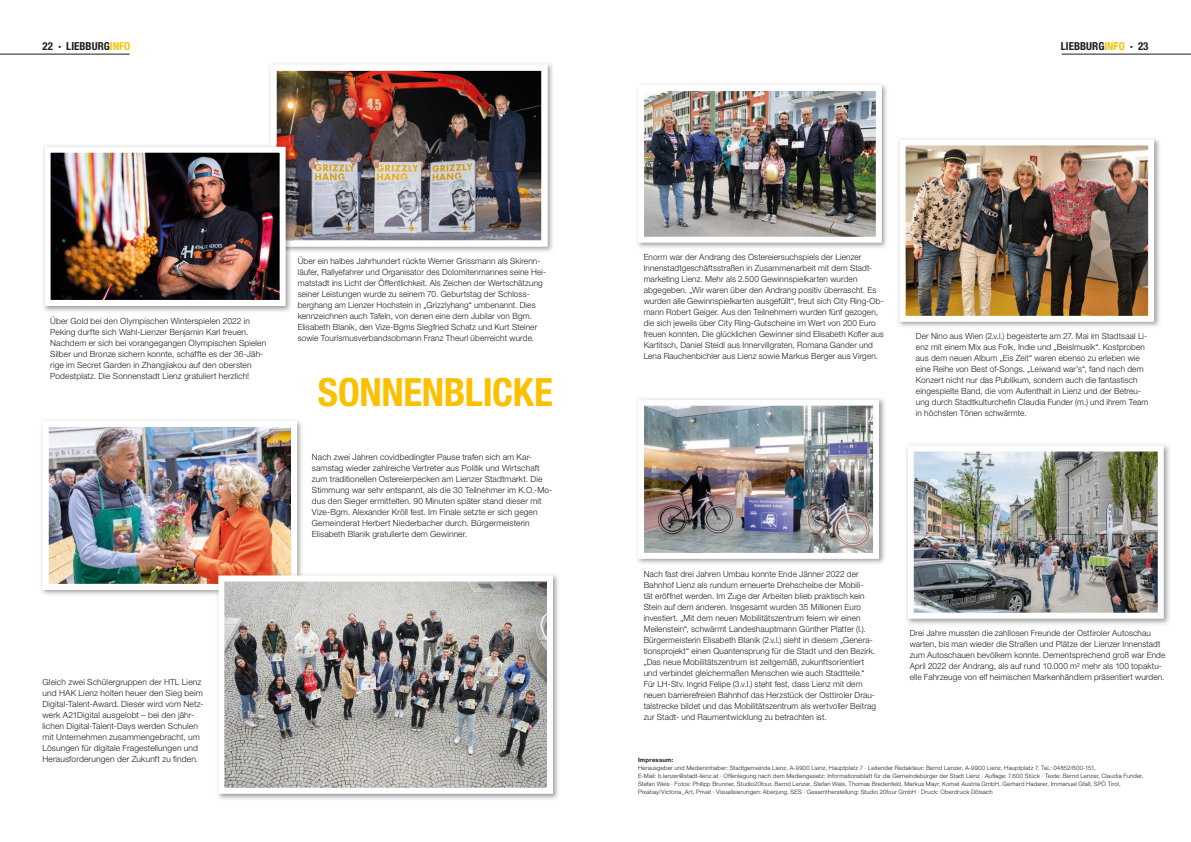
<style>
.page{position:relative;width:1191px;height:842px;background:#fff}
.page>*{position:absolute;margin:0;border:0;box-sizing:border-box;transform-origin:0 0}
.t1{font:700 condensed 39px "Helvetica Neue LT Std";letter-spacing:-.01em;color:#fcc000}
.t2{font:700 condensed 11px "Helvetica Neue LT Std";color:#1d1d1b}
.t3{font:300 8.5px/11px "Helvetica Neue LT Std";letter-spacing:.015em;color:#1d1d1b}
.t4{font:300 6px/8px "Helvetica Neue LT Std";letter-spacing:.025em;color:#1d1d1b}
.t5{font:700 6px "Helvetica Neue LT Std";letter-spacing:.035em;color:#1d1d1b}
.s1{color:#fcc000}
</style>
<div class="page">
<img style="left:898px;top:138px;width:262px;height:189px">
<img style="left:906px;top:146px;width:241px;height:169px">
<div style="left:899px;top:139px;width:255px;height:183px;border:6px solid #fff"></div>
<img style="left:269px;top:63px;width:284px;height:189px">
<img style="left:270px;top:65px;width:277px;height:181px">
<img style="left:41px;top:420px;width:261px;height:175px">
<img style="left:43px;top:421px;width:254px;height:169px">
<img style="left:637px;top:398px;width:248px;height:166px">
<img style="left:645px;top:407px;width:227px;height:145px">
<div style="left:638px;top:400px;width:241px;height:159px;border:6px solid #fff"></div>
<img style="left:43px;top:145px;width:248px;height:167px">
<img style="left:270px;top:144px;width:22px;height:102px">
<img style="left:52px;top:154px;width:227px;height:145px">
<div style="left:45px;top:147px;width:241px;height:159px;border:6px solid #fff"></div>
<img style="left:906px;top:444px;width:263px;height:181px">
<img style="left:914px;top:452px;width:242px;height:160px">
<div style="left:907px;top:445px;width:256px;height:174px;border:6px solid #fff"></div>
<hr style="left:1061px;top:54px;width:130px;height:1px;background:#1d1d1b">
<hr style="left:0;top:54px;width:130px;height:1px;background:#1d1d1b">
<img style="left:637px;top:84px;width:250px;height:164px">
<img style="left:645px;top:92px;width:230px;height:144px">
<div style="left:638px;top:85px;width:244px;height:158px;border:6px solid #fff"></div>
<img style="left:217px;top:574px;width:341px;height:225px">
<img style="left:216px;top:573px;width:81px;height:17px">
<img style="left:225px;top:582px;width:321px;height:205px">
<div style="left:218px;top:575px;width:335px;height:219px;border:6px solid #fff"></div>
<p class="t2" style="left:43px;top:40px;width:89px">22 · LIEBBURG<span class="s1">INFO</span></p>
<p class="t2" style="left:1060px;top:40px;width:89px">LIEBBURG<span class="s1">INFO</span> · 23</p>
<p class="t3" style="left:50px;top:315px;width:218px">Über Gold bei den Olympischen Winterspielen 2022 in Peking durfte sich Wahl-Lienzer Benjamin Karl freuen.<br>Nachdem er sich bei vorangegangen Olympischen Spielen Silber und Bronze sichern konnte, schaffte es der 36-Jäh&shy;rige im Secret Garden in Zhangjiakou auf den obersten Podestplatz. Die Sonnenstadt Lienz gratuliert herzlich!</p>
<p class="t3" style="left:298px;top:255px;width:250px">Über ein halbes Jahrhundert rückte Werner Grissmann als Skirenn&shy;läufer, Rallyefahrer und Organisator des Dolomitenmannes seine Hei&shy;matstadt ins Licht der Öffentlichkeit. Als Zeichen der Wertschätzung seiner Leistungen wurde zu seinem 70. Geburtstag der Schloss&shy;berghang am Lienzer Hochstein in „Grizzlyhang“ umbenannt. Dies kennzeichnen auch Tafeln, von denen eine dem Jubilar von Bgm.<br>Elisabeth Blanik, den Vize-Bgms Siegfried Schatz und Kurt Steiner sowie Tourismusverbandsobmann Franz Theurl überreicht wurde.</p>
<h1 class="t1" style="left:318px;top:369px;width:236px">SONNENBLICKE</h1>
<p class="t3" style="left:312px;top:451px;width:242px">Nach zwei Jahren covidbedingter Pause trafen sich am Kar&shy;samstag wieder zahlreiche Vertreter aus Politik und Wirtschaft zum traditionellen Ostereierpecken am Lienzer Stadtmarkt. Die Stimmung war sehr entspannt, als die 30 Teilnehmer im K.O.-Mo&shy;dus den Sieger ermittelten. 90 Minuten später stand dieser mit Vize-Bgm. Alexander Kröll fest. Im Finale setzte er sich gegen Gemeinderat Herbert Niederbacher durch. Bürgermeisterin Elisabeth Blanik gratulierte dem Gewinner.</p>
<p class="t3" style="left:43px;top:676px;width:163px">Gleich zwei Schülergruppen der HTL Lienz und HAK Lienz holten heuer den Sieg beim Digital-Talent-Award. Dieser wird vom Netz&shy;werk A21Digital ausgelobt – bei den jähr&shy;lichen Digital-Talent-Days werden Schulen mit Unternehmen zusammengebracht, um Lösungen für digitale Fragestellungen und Herausforderungen der Zukunft zu finden.</p>
<p class="t3" style="left:643px;top:252px;width:242px">Enorm war der Andrang des Ostereiersuchspiels der Lienzer Innenstadtgeschäftsstraßen in Zusammenarbeit mit dem Stadt&shy;marketing Lienz. Mehr als 2.500 Gewinnspielkarten wurden abgegeben. „Wir waren über den Andrang positiv überrascht. Es wurden alle Gewinnspielkarten ausgefüllt“, freut sich City Ring-Ob&shy;mann Robert Geiger. Aus den Teilnehmern wurden fünf gezogen, die sich jeweils über City Ring-Gutscheine im Wert von 200 Euro freuen konnten. Die glücklichen Gewinner sind Elisabeth Kofler aus Kartitsch, Daniel Steidl aus Innervillgraten, Romana Gander und Lena Rauchenbichler aus Lienz sowie Markus Berger aus Virgen.</p>
<p class="t3" style="left:916px;top:331px;width:234px">Der Nino aus Wien (2.v.l.) begeisterte am 27. Mai im Stadtsaal Li&shy;enz mit einem Mix aus Folk, Indie und „Beislmusik“. Kostproben aus dem neuen Album „Eis Zeit“ waren ebenso zu erleben wie eine Reihe von Best of-Songs. „Leiwand war’s“, fand nach dem Konzert nicht nur das Publikum, sondern auch die fantastisch eingespielte Band, die vom Aufenthalt in Lienz und der Betreu&shy;ung durch Stadtkulturchefin Claudia Funder (m.) und ihrem Team in höchsten Tönen schwärmte.</p>
<p class="t3" style="left:643px;top:568px;width:234px">Nach fast drei Jahren Umbau konnte Ende Jänner 2022 der Bahnhof Lienz als rundum erneuerte Drehscheibe der Mobili-<br>tät eröffnet werden. Im Zuge der Arbeiten blieb praktisch kein Stein auf dem anderen. Insgesamt wurden 35 Millionen Euro investiert. „Mit dem neuen Mobilitätszentrum feiern wir einen Meilenstein“, schwärmt Landeshauptmann Günther Platter (l.).<br>Bürgermeisterin Elisabeth Blanik (2.v.l.) sieht in diesem „Genera&shy;tionsprojekt“ einen Quantensprung für die Stadt und den Bezirk. „Das neue Mobilitätszentrum ist zeitgemäß, zukunftsorientiert und verbindet gleichermaßen Menschen wie auch Stadtteile.“ Für LH-Stv. Ingrid Felipe (3.v.l.) steht fest, dass Lienz mit dem neuen barrierefreien Bahnhof das Herzstück der Osttiroler Drau&shy;talstrecke bildet und das Mobilitätszentrum als wertvoller Beitrag zur Stadt- und Raumentwicklung zu betrachten ist.</p>
<p class="t3" style="left:909px;top:628px;width:257px">Drei Jahre mussten die zahllosen Freunde der Osttiroler Autoschau warten, bis man wieder die Straßen und Plätze der Lienzer Innenstadt zum Autoschauen bevölkern konnte. Dementsprechend groß war Ende April 2022 der Andrang, als auf rund 10.000 m² mehr als 100 topaktu&shy;elle Fahrzeuge von elf heimischen Markenhändlern präsentiert wurden.</p>
<p class="t5" style="left:638px;top:756px;width:37px">Impressum:</p>
<p class="t4" style="left:638px;top:763px;width:507px">Herausgeber und Medieninhaber: Stadtgemeinde Lienz, A-9900 Lienz, Hauptplatz 7 · Leitender Redakteur: Bernd Lenzer, A-9900 Lienz, Hauptplatz 7, Tel.: 04852/600-151,<br>E-Mail: b.lenzer@stadt-lienz.at · Offenlegung nach dem Mediengesetz: Informationsblatt für die Gemeindebürger der Stadt Lienz · Auflage: 7.600 Stück · Texte: Bernd Lenzer, Claudia Funder, Stefan Weis · Fotos: Philipp Brunner, Studio20four, Bernd Lenzer, Stefan Weis, Thomas Bredenfeld, Markus Mayr, Komet Austria GmbH, Gerhard Haderer, Immanuel Gfall, SPÖ Tirol, Pixabay/Victoria_Art, Privat · Visualisierungen: Aberjung, SES · Gesamtherstellung: Studio 20four GmbH · Druck: Oberdruck Dölsach</p>
</div>
